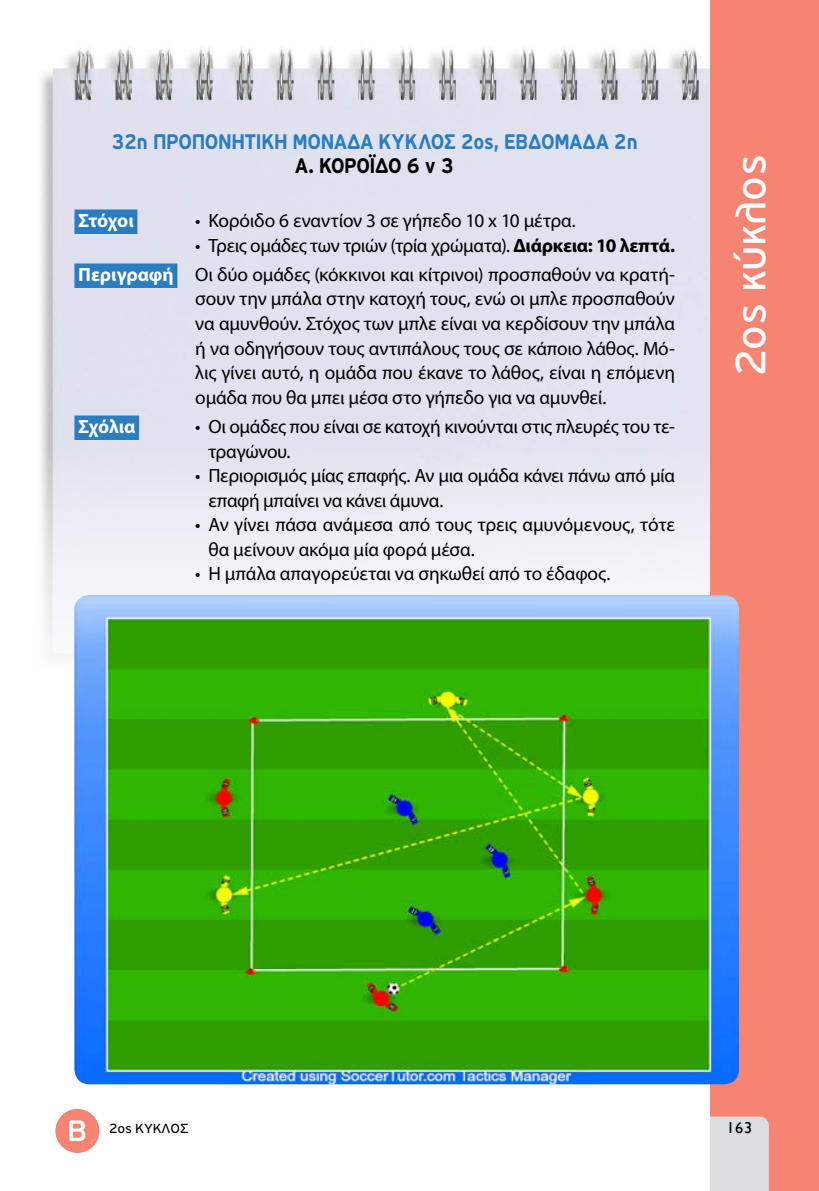
<style>
.page{position:relative;width:819px;height:1191px;background:#fff}
.page>*{position:absolute;margin:0;border:0;box-sizing:border-box;transform-origin:0 0}
.t1{font:45.5px "Myriad Pro";color:#fff}
.t2{font:42px "PF Traffic";color:#fff}
.t3{font:29.4px "Myriad Pro";color:#fff}
.t4{font:700 21px "PF Traffic";letter-spacing:-.005em;color:#2a7dc1;scale:.9 1}
.t5{font:700 21px "PF Traffic";letter-spacing:-.02em;color:#000;scale:.9 1}
.t6{font:19.25px/24.5px "Myriad Pro";letter-spacing:-.015em;color:#000}
.t7{font:700 19.25px "Myriad Pro";letter-spacing:-.02em;color:#fff}
.t8{font:15.75px "Gill Sans";color:#000;scale:1.04 1}
.t9{font:13.12px "PF Traffic";color:#000}
.s1{font-weight:700}
.s2{font-weight:700;color:#fff}
.s3{font-family:"PF Traffic";font-weight:500}
</style>
<div class="page">
<img style="left:41px;top:47px;width:668px;height:608px">
<div style="left:709px;top:0;width:110px;height:1191px;background:#f58473"></div>
<div style="left:74px;top:209px;width:63px;height:25px;background:#2a7dc1"></div>
<div style="left:74px;top:263px;width:103px;height:25px;background:#2a7dc1"></div>
<div style="left:74px;top:415px;width:65px;height:25px;background:#2a7dc1"></div>
<img style="left:74px;top:595px;width:665px;height:489px">
<div style="left:709px;top:1116px;width:59px;height:75px;background:#dcddde"></div>
<div style="left:56px;top:1109px;width:43px;height:43px;background:#f58473;border-radius:50%"></div>
<p class="t4" style="left:112px;top:129px;width:469px">32η ΠΡΟΠΟΝΗΤΙΚΗ ΜΟΝΑΔΑ Κύκλος 2ος, εβδομάδα</p>
<p class="t4" style="left:614px;top:129px;width:28px">2η</p>
<p class="t5" style="left:295px;top:153px;width:178px">A. ΚΟΡΌΙΔΟ 6 v 3</p>
<p class="t7" style="left:78px;top:210px;width:57px">Στόχοι</p>
<p class="t6" style="left:195px;top:208px;width:382px">• Κορόιδο 6 εναντίον 3 σε γήπεδο 10 x 10 μέτρα.</p>
<p class="t6" style="left:78px;top:230px;width:598px;line-height:29.4px;text-align:right">• Τρεις ομάδες των τριών (τρία χρώματα). <span class="s1">Διάρκεια: 10 λεπτά.<br></span><span class="s2">Περιγραφή</span> Οι δύο ομάδες (κόκκινοι και κίτρινοι) προσπαθούν να κρατή-</p>
<p class="t6" style="left:195px;top:286px;width:481px;text-align:justify">σουν την μπάλα στην κατοχή τους, ενώ οι μπλε προσπαθούν να αμυνθούν. Στόχος των μπλε είναι να κερδίσουν την μπάλα ή να οδηγήσουν τους αντιπάλους τους σε κάποιο λάθος. Μό&shy;λις γίνει αυτό, η ομάδα που έκανε το λάθος, είναι η επόμενη ομάδα που θα μπει μέσα στο γήπεδο για να αμυνθεί.</p>
<p class="t7" style="left:78px;top:416px;width:59px">Σχόλια</p>
<p class="t6" style="left:208px;top:414px;width:468px;text-indent:-13px">• Οι ομάδες που είναι σε κατοχή κινούνται στις πλευρές του τε&shy;τραγώνου.</p>
<p class="t6" style="left:208px;top:463px;width:468px;text-indent:-13px">• Περιορισμός μίας επαφής. Αν μια ομάδα κάνει πάνω από μία επαφή μπαίνει να κάνει άμυνα.</p>
<p class="t6" style="left:208px;top:512px;width:468px;text-indent:-13px">• Αν γίνει πάσα ανάμεσα από τους τρεις αμυνόμενους, τότε θα μείνουν ακόμα μία φορά μέσα.</p>
<p class="t6" style="left:195px;top:561px;width:416px">• Η μπάλα απαγορεύεται να σηκωθεί από το έδαφος.</p>
<h1 class="t1" style="left:724px;top:261px;width:153px;rotate:-90deg">άσκηση</h1>
<h2 class="t2" style="left:726px;top:376px;width:224px;rotate:-90deg">2ος κύκλος</h2>
<h2 class="t2" style="left:728px;top:375px;width:28px;rotate:-90deg">1</h2>
<h3 class="t3" style="left:68px;top:1113px;width:21px">1<span class="s3">Β</span></h3>
<p class="t9" style="left:109px;top:1120px;width:81px">2ος ΚΥΚΛΟΣ</p>
<p class="t8" style="left:726px;top:1118px;width:26px">163</p>
<h3 class="t3" style="left:69px;top:1113px;width:17px">2</h3>
</div>
